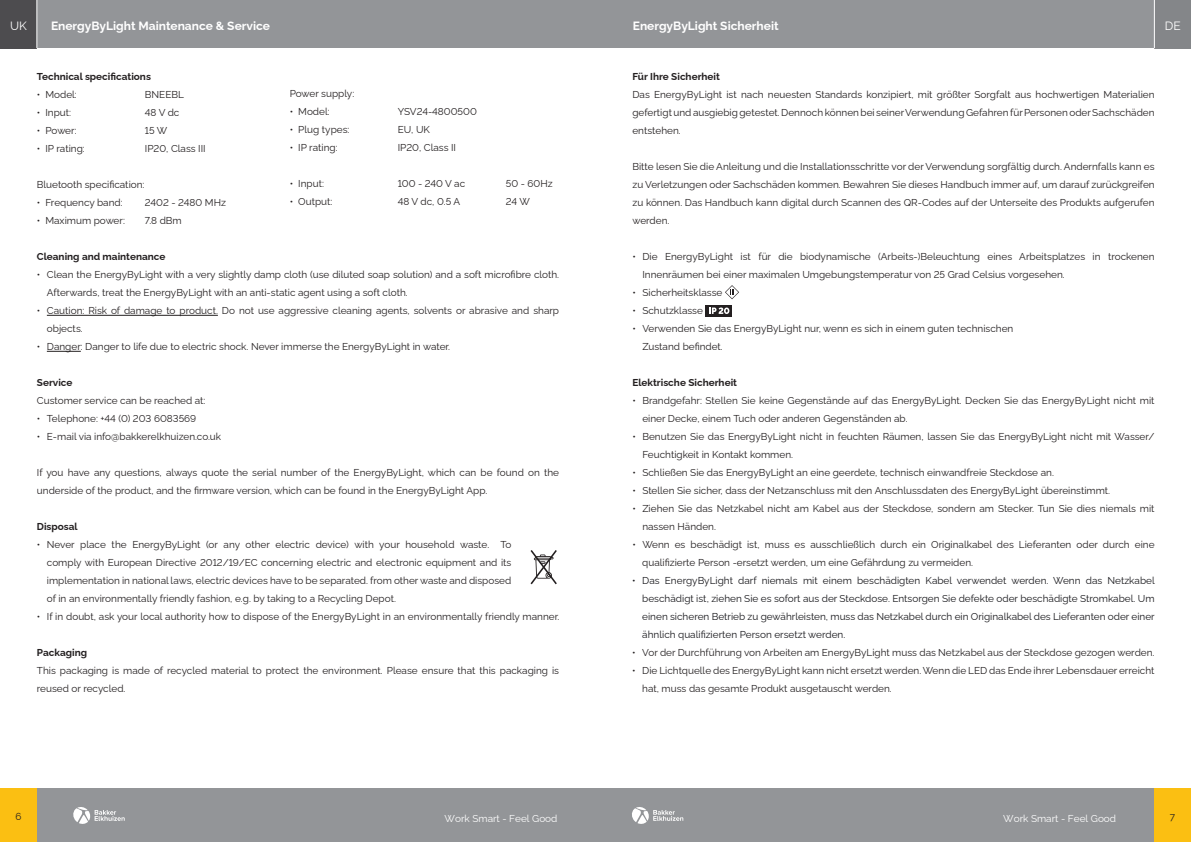
<style>
.page{position:relative;width:1191px;height:842px;background:#fff}
.page>*{position:absolute;margin:0;border:0;box-sizing:border-box;transform-origin:0 0}
.t1{font:700 12px "Raleway";color:#fff}
.t2{font:12px "Raleway";color:#fff}
.t3{font:10px/18px "Raleway";color:#231f20}
.t4{font:10px/18px "Raleway";color:#18181c;text-align:justify}
.t5{font:700 10px "Raleway";color:#231f20}
.t6{font:10px "Raleway";color:#fff}
</style>
<div class="page">
<div style="left:37px;top:788px;width:558px;height:54px;background:#939598"></div>
<div style="left:595px;top:788px;width:559px;height:54px;background:#939598"></div>
<div style="left:0;top:0;width:595px;height:48px;background:#939598"></div>
<div style="left:595px;top:0;width:596px;height:48px;background:#939598"></div>
<svg style="left:73px;top:807px;width:52px;height:17px"></svg>
<svg style="left:632px;top:807px;width:51px;height:17px"></svg>
<div style="left:0;top:0;width:37px;height:48px;background:#4d4c4f"></div>
<div style="left:1154px;top:0;width:37px;height:48px;background:#848689"></div>
<hr style="left:47px;top:315px;width:171px;height:1px;background:#231f20">
<hr style="left:47px;top:351px;width:34px;height:1px;background:#231f20">
<svg style="left:725px;top:285px;width:14px;height:14px"></svg>
<div style="left:705px;top:305px;width:27px;height:11px;background:#231f20"></div>
<svg style="left:709px;top:307px;width:20px;height:7px"></svg>
<svg style="left:530px;top:550px;width:27px;height:35px"></svg>
<hr style="left:36px;top:0;width:1px;height:48px;background:#fff">
<hr style="left:1153px;top:0;width:1px;height:48px;background:#fff">
<div style="left:0;top:788px;width:37px;height:54px;background:#fbbf12"></div>
<div style="left:1154px;top:788px;width:37px;height:54px;background:#fbbf12"></div>
<p class="t2" style="left:10px;top:16px;width:18px">UK</p>
<p class="t1" style="left:51px;top:16px;width:220px">EnergyByLight Maintenance &amp; Service</p>
<p class="t1" style="left:633px;top:16px;width:147px">EnergyByLight Sicherheit</p>
<p class="t2" style="left:1164px;top:16px;width:17px">DE</p>
<p class="t5" style="left:37px;top:69px;width:116px">Technical specifications</p>
<p class="t3" style="left:37px;top:85px;width:41px">• Model:</p>
<p class="t3" style="left:145px;top:85px;width:41px">BNEEBL</p>
<p class="t3" style="left:37px;top:103px;width:36px">• Input:</p>
<p class="t3" style="left:145px;top:103px;width:36px">48 V dc</p>
<p class="t3" style="left:37px;top:121px;width:41px">• Power:</p>
<p class="t3" style="left:145px;top:121px;width:24px">15W</p>
<p class="t3" style="left:37px;top:139px;width:49px">• IP rating:</p>
<p class="t3" style="left:145px;top:139px;width:62px">IP20, Class III</p>
<p class="t3" style="left:37px;top:175px;width:109px">Bluetooth specification:</p>
<p class="t3" style="left:37px;top:193px;width:87px">• Frequency band:</p>
<p class="t3" style="left:145px;top:193px;width:83px">2402 - 2480 MHz</p>
<p class="t3" style="left:37px;top:211px;width:90px">• Maximum power:</p>
<p class="t3" style="left:145px;top:211px;width:38px">7.8 dBm</p>
<p class="t5" style="left:37px;top:249px;width:130px">Cleaning and maintenance</p>
<p class="t3" style="left:47px;top:265px;width:514px;text-indent:-10px">• Clean the EnergyByLight with a very slightly damp cloth (use diluted soap solution) and a soft microfibre cloth.<br>Afterwards, treat the EnergyByLight with an anti-static agent using a soft cloth.</p>
<p class="t3" style="left:47px;top:301px;width:514px;text-indent:-10px">• Caution: Risk of damage to product. Do not use aggressive cleaning agents, solvents or abrasive and sharp objects.</p>
<p class="t3" style="left:37px;top:337px;width:414px">• Danger: Danger to life due to electric shock. Never immerse the EnergyByLight in water.</p>
<p class="t5" style="left:37px;top:375px;width:37px">Service</p>
<p class="t3" style="left:37px;top:391px;width:170px">Customer service can be reached at:</p>
<p class="t3" style="left:37px;top:409px;width:161px">• Telephone: +44 (0) 203 6083569</p>
<p class="t3" style="left:37px;top:427px;width:186px">• E-mail via info@bakkerelkhuizen.co.uk</p>
<p class="t3" style="left:37px;top:463px;width:524px">If you have any questions, always quote the serial number of the EnergyByLight, which can be found on the underside of the product, and the firmware version, which can be found in the EnergyByLight App.</p>
<p class="t5" style="left:37px;top:519px;width:42px">Disposal</p>
<p class="t3" style="left:47px;top:535px;width:466px;text-align:justify;text-indent:-10px">• Never place the EnergyByLight (or any other electric device) with your household waste. To comply with European Directive 2012/19/EC concerning electric and electronic equipment and its implementation in national laws, electric devices have to be separated. from other waste and disposed of in an environmentally friendly fashion, e.g. by taking to a Recycling Depot.</p>
<p class="t3" style="left:37px;top:607px;width:524px">• If in doubt, ask your local authority how to dispose of the EnergyByLight in an environmentally friendly manner.</p>
<p class="t5" style="left:37px;top:645px;width:52px">Packaging</p>
<p class="t3" style="left:37px;top:661px;width:524px">This packaging is made of recycled material to protect the environment. Please ensure that this packaging is reused or recycled.</p>
<p class="t3" style="left:290px;top:84px;width:66px">Power supply:</p>
<p class="t3" style="left:290px;top:102px;width:41px">• Model:</p>
<p class="t3" style="left:398px;top:102px;width:81px">YSV24-4800500</p>
<p class="t3" style="left:290px;top:120px;width:61px">• Plug types:</p>
<p class="t3" style="left:398px;top:120px;width:34px">EU, UK</p>
<p class="t3" style="left:290px;top:138px;width:49px">• IP rating:</p>
<p class="t3" style="left:398px;top:138px;width:60px">IP20, Class II</p>
<p class="t3" style="left:290px;top:174px;width:36px">• Input:</p>
<p class="t3" style="left:398px;top:174px;width:69px">100 - 240 V ac</p>
<p class="t3" style="left:506px;top:174px;width:48px">50 - 60Hz</p>
<p class="t3" style="left:290px;top:192px;width:44px">• Output:</p>
<p class="t3" style="left:398px;top:192px;width:64px">48 V dc, 0.5 A</p>
<p class="t3" style="left:506px;top:192px;width:26px">24 W</p>
<p class="t5" style="left:632px;top:69px;width:89px">Für Ihre Sicherheit</p>
<p class="t3" style="left:632px;top:85px;width:524px;text-align:justify">Das EnergyByLight ist nach neuesten Standards konzipiert, mit größter Sorgfalt aus hochwertigen Materialien gefertigtundausgiebiggetestet. Dennoch könnenbei seinerVerwendung Gefahren fürPersonenoderSachschäden entstehen.</p>
<p class="t3" style="left:632px;top:157px;width:524px;text-align:justify">Bitte lesen Sie die Anleitung und die Installationsschritte vor der Verwendung sorgfältig durch. Andernfalls kann es zu Verletzungen oder Sachschäden kommen. Bewahren Sie dieses Handbuch immer auf, um darauf zurückgreifen zu können. Das Handbuch kann digital durch Scannen des QR-Codes auf der Unterseite des Produkts aufgerufen werden.</p>
<p class="t3" style="left:642px;top:247px;width:514px;text-indent:-10px">• Die EnergyByLight ist für die biodynamische (Arbeits-)Beleuchtung eines Arbeitsplatzes in trockenen<br>Innenräumen bei einer maximalen Umgebungstemperatur von 25 Grad Celsius vorgesehen.</p>
<p class="t3" style="left:632px;top:283px;width:92px">• Sicherheitsklasse</p>
<p class="t3" style="left:632px;top:301px;width:72px">• Schutzklasse</p>
<p class="t3" style="left:642px;top:319px;width:372px;text-indent:-10px">• Verwenden Sie das EnergyByLight nur, wenn es sich in einem guten technischen<br>Zustand befindet.</p>
<p class="t5" style="left:632px;top:375px;width:106px">Elektrische Sicherheit</p>
<p class="t3" style="left:642px;top:391px;width:514px;text-indent:-10px">• Brandgefahr: Stellen Sie keine Gegenstände auf das EnergyByLight. Decken Sie das EnergyByLight nicht mit einer Decke, einem Tuch oder anderen Gegenständen ab.</p>
<p class="t3" style="left:642px;top:427px;width:514px;text-indent:-10px">• Benutzen Sie das EnergyByLight nicht in feuchten Räumen, lassen Sie das EnergyByLight nicht mit Wasser/<br>Feuchtigkeit in Kontakt kommen.</p>
<p class="t3" style="left:632px;top:463px;width:423px">• Schließen Sie das EnergyByLight an eine geerdete, technisch einwandfreie Steckdose an.</p>
<p class="t3" style="left:632px;top:481px;width:479px">• Stellen Sie sicher, dass der Netzanschluss mit den Anschlussdaten des EnergyByLight übereinstimmt.</p>
<p class="t3" style="left:642px;top:499px;width:514px;text-indent:-10px">• Ziehen Sie das Netzkabel nicht am Kabel aus der Steckdose, sondern am Stecker. Tun Sie dies niemals mit nassen Händen.</p>
<p class="t3" style="left:642px;top:535px;width:514px;text-indent:-10px">• Wenn es beschädigt ist, muss es ausschließlich durch ein Originalkabel des Lieferanten oder durch eine qualifizierte Person -ersetzt werden, um eine Gefährdung zu vermeiden.</p>
<p class="t4" style="left:642px;top:571px;width:514px;text-indent:-10px">• Das EnergyByLight darf niemals mit einem beschädigten Kabel verwendet werden. Wenn das Netzkabel beschädigt ist, ziehen Sie es sofort aus der Steckdose. Entsorgen Sie defekte oder beschädigte Stromkabel. Um einen sicheren Betrieb zu gewährleisten, muss das Netzkabel durch ein Originalkabel des Lieferanten oder einer ähnlich qualifizierten Person ersetzt werden.</p>
<p class="t3" style="left:632px;top:643px;width:523px">• Vor der Durchführung von Arbeiten am EnergyByLight muss das Netzkabel aus der Steckdose gezogen werden.</p>
<p class="t3" style="left:642px;top:661px;width:514px;text-indent:-10px">• Die Lichtquelle des EnergyByLight kann nicht ersetzt werden. Wenn die LED das Ende ihrer Lebensdauer erreicht hat, muss das gesamte Produkt ausgetauscht werden.</p>
<p class="t3" style="left:15px;top:806px;width:8px">6</p>
<p class="t3" style="left:1169px;top:806px;width:7px">7</p>
<p class="t6" style="left:444px;top:810px;width:114px">Work Smart - Feel Good</p>
<p class="t6" style="left:1003px;top:810px;width:114px">Work Smart - Feel Good</p>
</div>
